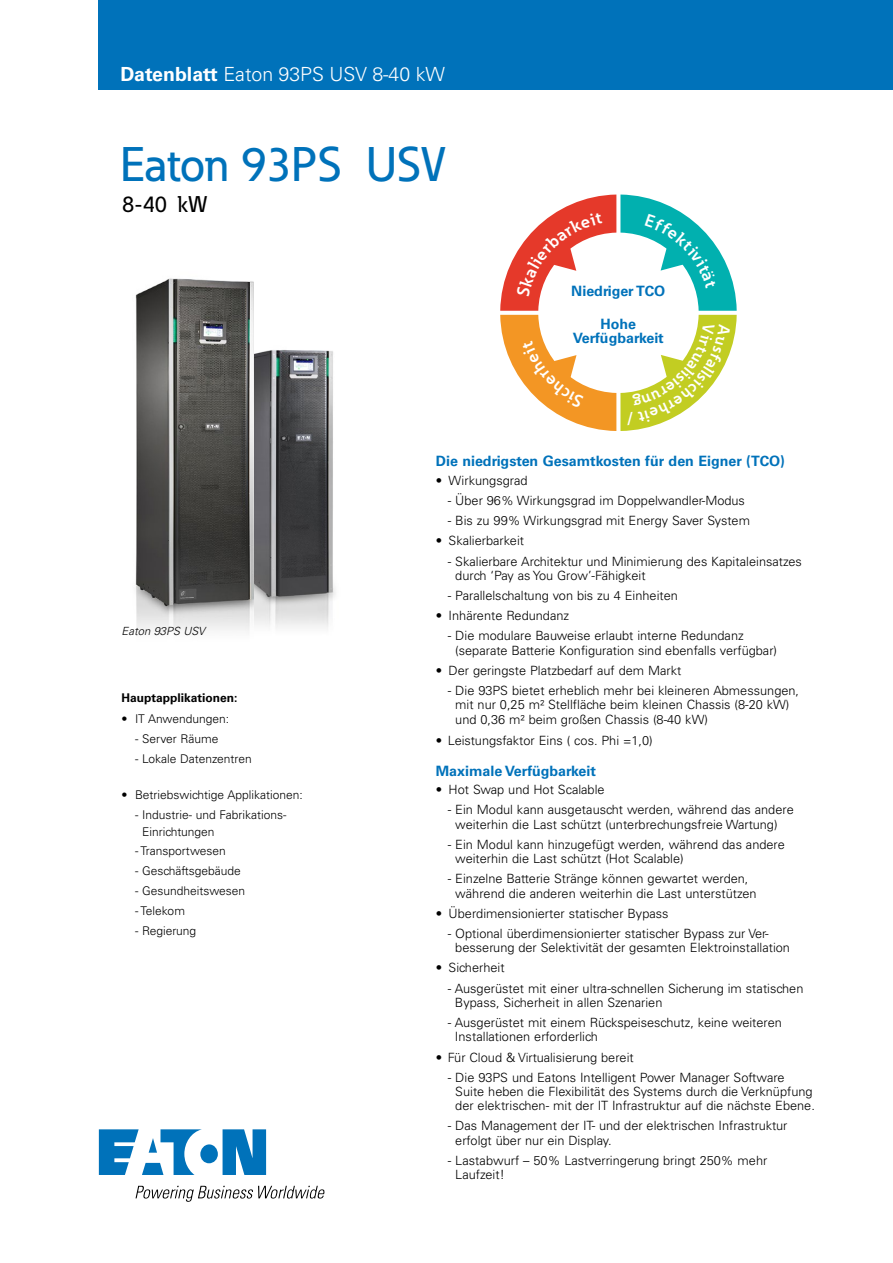
<style>
.page{position:relative;width:893px;height:1263px;background:#fff}
.page>*{position:absolute;margin:0;border:0;box-sizing:border-box;transform-origin:0 0}
.t1{font:500 48px "Eaton";letter-spacing:-.01em;color:#0072ba}
.t2{font:500 22.5px "Eaton";color:#000}
.t3{font:300 19.5px "Univers";color:#fff}
.t4{font:700 14.25px/14.2px "Univers";color:#0072ba;text-align:center}
.t5{font:300 12.75px/14.2px "Univers";color:#000}
.t6{font:300 12px/16.5px "Univers";color:#000}
.t7{font:700 12px "Univers";color:#000}
.t8{font:italic 300 11.25px "Univers";color:#000}
.s1{font-weight:700}
</style>
<div class="page">
<div style="left:99px;top:0;width:794px;height:89px;background:#0072ba"></div>
<img style="left:254px;top:350px;width:82px;height:278px">
<img style="left:135px;top:278px;width:119px;height:353px">
<svg style="left:99px;top:1129px;width:167px;height:46px"></svg>
<svg style="left:136px;top:1186px;width:188px;height:16px"></svg>
<svg style="left:500px;top:195px;width:237px;height:236px"></svg>
<h3 class="t3" style="left:121px;top:62px;width:326px"><span class="s1">Datenblatt</span> Eaton 93PS USV 8-40 kW</h3>
<h1 class="t1" style="left:120px;top:135px;width:328px">Eaton 93PS USV</h1>
<h2 class="t2" style="left:122px;top:190px;width:87px">8-40 kW</h2>
<p class="t4" style="left:571px;top:284px;width:96px">Niedriger TCO</p>
<p class="t4" style="left:573px;top:316px;width:93px">Hohe<br>Verfügbarkeit</p>
<p class="t8" style="left:122px;top:625px;width:85px">Eaton 93PS USV</p>
<p class="t7" style="left:122px;top:691px;width:117px">Hauptapplikationen:</p>
<p class="t6" style="left:122px;top:710px;width:109px">• IT Anwendungen:</p>
<p class="t6" style="left:135px;top:730px;width:85px">- Server Räume</p>
<p class="t6" style="left:135px;top:750px;width:118px">- Lokale Datenzentren</p>
<p class="t6" style="left:122px;top:787px;width:183px">• Betriebswichtige Applikationen:</p>
<p class="t6" style="left:142px;top:806px;width:146px;text-indent:-7px">- Industrie- und Fabrikations-<br>Einrichtungen</p>
<p class="t6" style="left:135px;top:843px;width:92px">- Transportwesen</p>
<p class="t6" style="left:135px;top:863px;width:107px">- Geschäftsgebäude</p>
<p class="t6" style="left:135px;top:883px;width:112px">- Gesundheitswesen</p>
<p class="t6" style="left:135px;top:902px;width:51px">- Telekom</p>
<p class="t6" style="left:135px;top:922px;width:63px">- Regierung</p>
<p class="t4" style="left:436px;top:454px;width:351px">Die niedrigsten Gesamtkosten für den Eigner (TCO)</p>
<p class="t5" style="left:436px;top:473px;width:93px">• Wirkungsgrad</p>
<p class="t5" style="left:448px;top:493px;width:299px">- Über 96% Wirkungsgrad im Doppelwandler-Modus</p>
<p class="t5" style="left:448px;top:513px;width:304px">- Bis zu 99% Wirkungsgrad mit Energy Saver System</p>
<p class="t5" style="left:436px;top:534px;width:90px">• Skalierbarkeit</p>
<p class="t5" style="left:455px;top:554px;width:348px;text-indent:-7px">- Skalierbare Architektur und Minimierung des Kapitaleinsatzes durch ‘Pay as You Grow’-Fähigkeit</p>
<p class="t5" style="left:448px;top:588px;width:232px">- Parallelschaltung von bis zu 4 Einheiten</p>
<p class="t5" style="left:436px;top:609px;width:135px">• Inhärente Redundanz</p>
<p class="t5" style="left:455px;top:629px;width:323px;text-indent:-7px">- Die modulare Bauweise erlaubt interne Redundanz (separate Batterie Konfiguration sind ebenfalls verfügbar)</p>
<p class="t5" style="left:436px;top:663px;width:247px">• Der geringste Platzbedarf auf dem Markt</p>
<p class="t5" style="left:455px;top:683px;width:345px;text-indent:-7px">- Die 93PS bietet erheblich mehr bei kleineren Abmessungen, mit nur 0,25 m² Stellfläche beim kleinen Chassis (8-20 kW) und 0,36 m² beim großen Chassis (8-40 kW)</p>
<p class="t5" style="left:436px;top:733px;width:218px">• Leistungsfaktor Eins ( cos. Phi =1,0)</p>
<p class="t4" style="left:436px;top:763px;width:162px">Maximale Verfügbarkeit</p>
<p class="t5" style="left:436px;top:782px;width:170px">• Hot Swap und Hot Scalable</p>
<p class="t5" style="left:455px;top:803px;width:340px;text-indent:-7px">- Ein Modul kann ausgetauscht werden, während das andere weiterhin die Last schützt (unterbrechungsfreie Wartung)</p>
<p class="t5" style="left:455px;top:837px;width:331px;text-indent:-7px">- Ein Modul kann hinzugefügt werden, während das andere weiterhin die Last schützt (Hot Scalable)</p>
<p class="t5" style="left:455px;top:872px;width:303px;text-indent:-7px">- Einzelne Batterie Stränge können gewartet werden, während die anderen weiterhin die Last unterstützen</p>
<p class="t5" style="left:436px;top:906px;width:234px">• Überdimensionierter statischer Bypass</p>
<p class="t5" style="left:455px;top:926px;width:336px;text-indent:-7px">- Optional überdimensionierter statischer Bypass zur Ver&shy;besserung der Selektivität der gesamten Elektroinstallation</p>
<p class="t5" style="left:436px;top:961px;width:70px">• Sicherheit</p>
<p class="t5" style="left:455px;top:981px;width:350px;text-indent:-7px">- Ausgerüstet mit einer ultra-schnellen Sicherung im statischen<br>Bypass, Sicherheit in allen Szenarien</p>
<p class="t5" style="left:455px;top:1015px;width:329px;text-indent:-7px">- Ausgerüstet mit einem Rückspeiseschutz, keine weiteren<br>Installationen erforderlich</p>
<p class="t5" style="left:436px;top:1050px;width:199px">• Für Cloud &amp; Virtualisierung bereit</p>
<p class="t5" style="left:455px;top:1070px;width:361px;text-indent:-7px">- Die 93PS und Eatons Intelligent Power Manager Software<br>Suite heben die Flexibilität des Systems durch die Verknüpfung der elektrischen- mit der IT Infrastruktur auf die nächste Ebene.</p>
<p class="t5" style="left:455px;top:1119px;width:334px;text-indent:-7px">- Das Management der IT- und der elektrischen Infrastruktur erfolgt über nur ein Display.</p>
<p class="t5" style="left:455px;top:1153px;width:314px;text-indent:-7px">- Lastabwurf – 50% Lastverringerung bringt 250% mehr<br>Laufzeit!</p>
</div>
